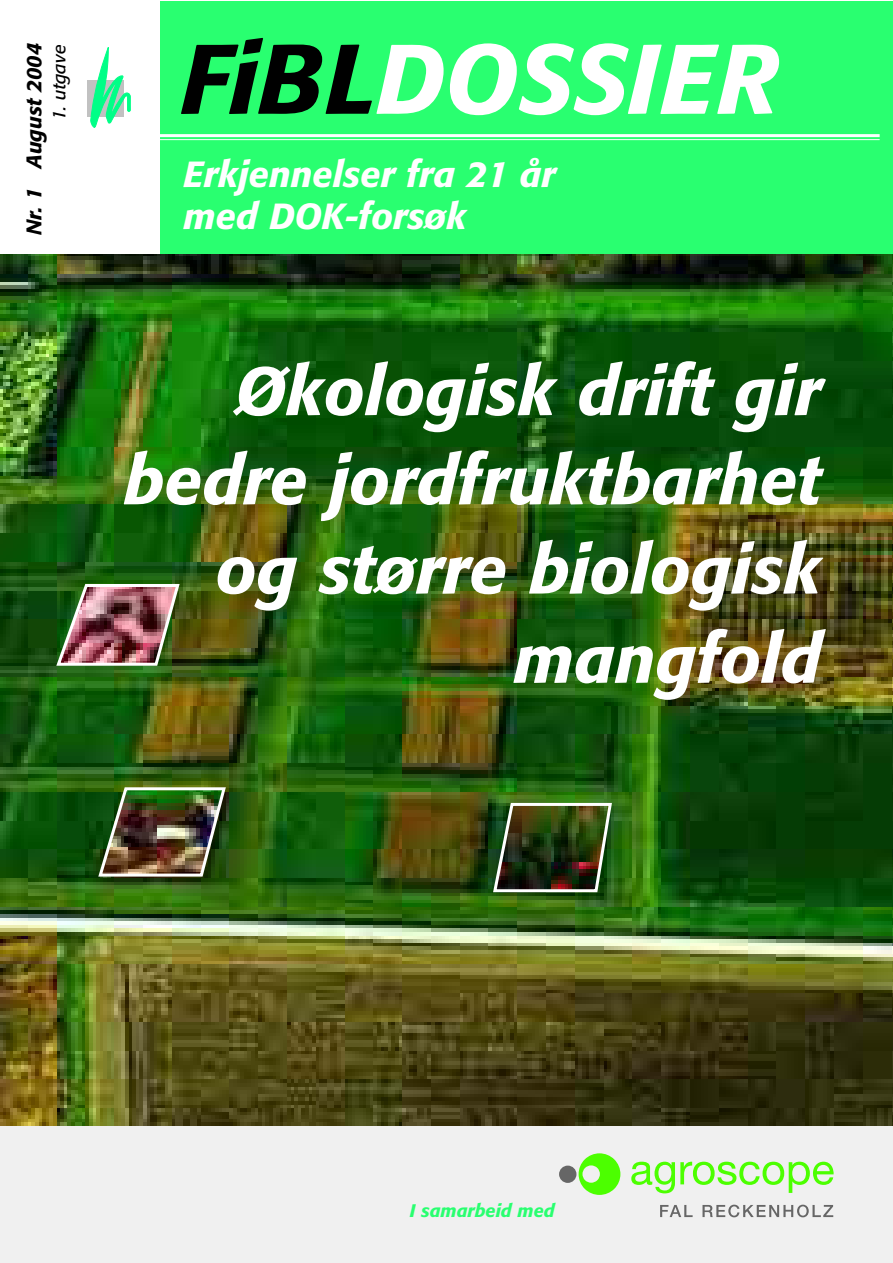
<style>
.page{position:relative;width:893px;height:1263px;background:#fff}
.page>*{position:absolute;margin:0;border:0;box-sizing:border-box;transform-origin:0 0}
.t1{font:italic 500 97.5px "Formata";color:#fff}
.t2{font:italic 500 67.5px/89.2px "Formata";color:#fff;text-align:right}
.t3{font:italic 500 36px/42px "Formata";color:#fff}
.t4{font:italic 500 21px "Formata";color:#000}
.t5{font:italic 500 18px "Formata";color:#29ff70}
.t6{font:italic 18px "Formata";color:#000}
.s1{color:#000}
</style>
<div class="page">
<img style="left:0;top:253px;width:892px;height:874px">
<div style="left:0;top:1127px;width:892px;height:136px;background:#f0f0f0"></div>
<svg style="left:631px;top:1161px;width:203px;height:32px"></svg>
<svg style="left:660px;top:1205px;width:33px;height:12px"></svg>
<svg style="left:702px;top:1205px;width:131px;height:12px"></svg>
<svg style="left:579px;top:1153px;width:41px;height:42px"></svg>
<div style="left:559px;top:1165px;width:17px;height:18px;background:#666;border-radius:50%"></div>
<div style="left:160px;top:1px;width:732px;height:252px;background:#29ff70"></div>
<hr style="left:0;top:134px;width:880px;height:3px;background:#fff">
<hr style="left:0;top:139px;width:880px;height:1px;background:#fff">
<div style="left:0;top:1px;width:159px;height:253px;background:#fff"></div>
<div style="left:87px;top:80px;width:37px;height:36px;background:#c1c1c1"></div>
<svg style="left:91px;top:47px;width:40px;height:81px"></svg>
<img style="left:56px;top:584px;width:124px;height:82px">
<img style="left:98px;top:787px;width:128px;height:89px">
<svg style="left:493px;top:803px;width:119px;height:89px;background:#3d4927"></svg>
<p class="t4" style="left:24px;top:235px;width:194px;rotate:-90deg">Nr. 1 August 2004</p>
<p class="t6" style="left:51px;top:120px;width:77px;rotate:-90deg">1. utgave</p>
<h1 class="t1" style="left:181px;top:35px;width:599px"><span class="s1">FiBL</span>DOSSIER</h1>
<p class="t3" style="left:184px;top:156px;width:374px">Erkjennelser fra 21 år med DOK-forsøk</p>
<p class="t2" style="left:124px;top:352px;width:699px">Økologisk drift gir bedre jordfruktbarhet og større biologisk mangfold</p>
<p class="t5" style="left:410px;top:1203px;width:147px">I samarbeid med</p>
</div>
